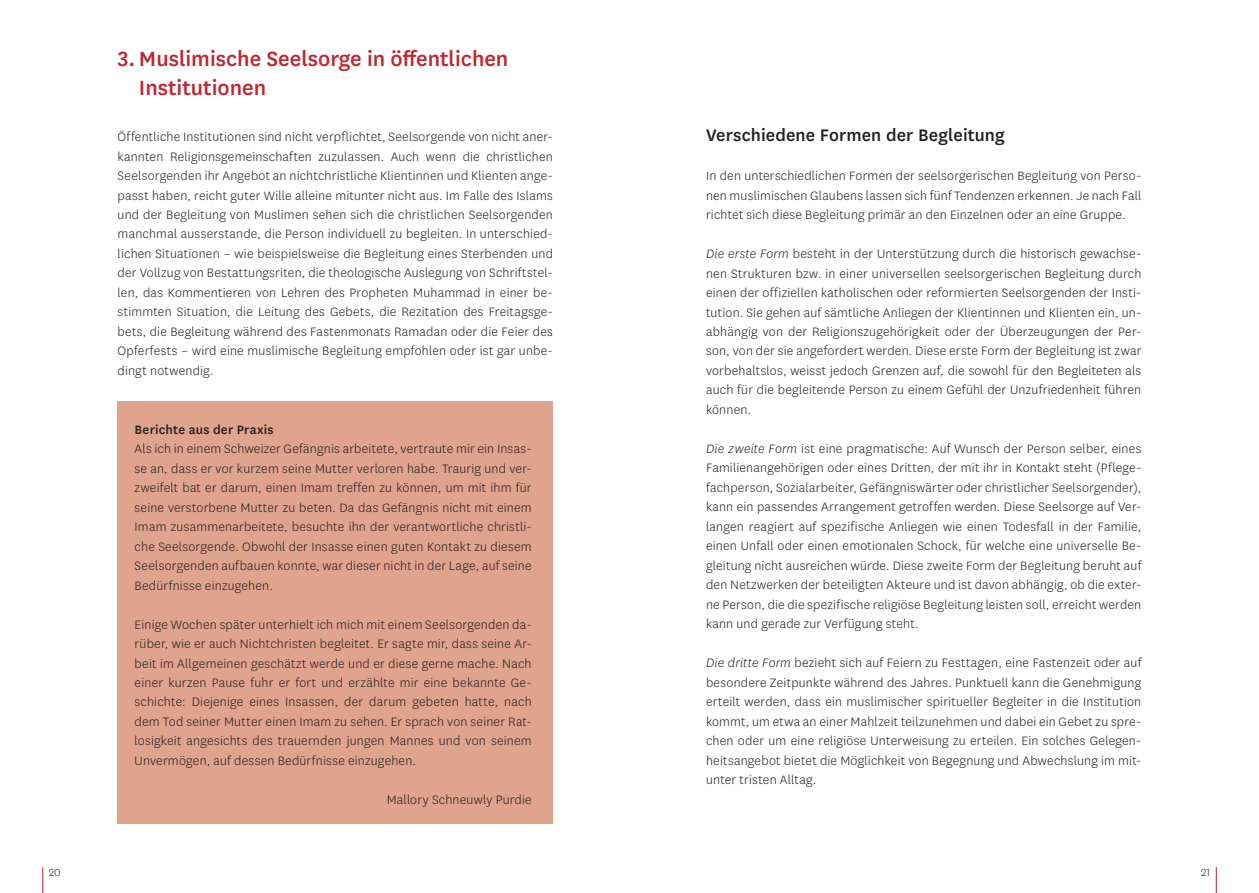
<style>
.page{position:relative;width:1259px;height:893px;background:#fff}
.page>*{position:absolute;margin:0;border:0;box-sizing:border-box;transform-origin:0 0}
.t1{font:500 24px/28.8px "National Uni Fr";color:#c0262d}
.t2{font:500 19.5px "National Uni Fr";letter-spacing:.005em;color:#231f20}
.t3{font:300 14.25px/19.5px "National Uni Fr";letter-spacing:.015em;color:#231f20;text-align:justify}
.t4{font:500 14.25px "National Uni Fr";letter-spacing:.015em;color:#231f20}
.t5{font:300 12px "National Uni Fr";color:#231f20}
.s1{font-style:italic}
</style>
<div class="page">
<svg style="left:43px;top:867px;width:1px;height:26px"></svg>
<svg style="left:1216px;top:867px;width:1px;height:26px"></svg>
<div style="left:118px;top:401px;width:435px;height:423px;background:#e0a38e"></div>
<h1 class="t1" style="left:139px;top:43px;width:371px;text-indent:-21px">3.Muslimische Seelsorge in öffentlichen<br>Institutionen</h1>
<p class="t3" style="left:118px;top:126px;width:437px">Öffentliche Institutionen sind nicht verpflichtet, Seelsorgende von nicht aner&shy;kannten Religionsgemeinschaften zuzulassen. Auch wenn die christlichen Seelsorgenden ihr Angebot an nichtchristliche Klientinnen und Klienten ange&shy;passt haben, reicht guter Wille alleine mitunter nicht aus. Im Falle des Islams und der Begleitung von Muslimen sehen sich die christlichen Seelsorgenden manchmal ausserstande, die Person individuell zu begleiten. In unterschied&shy;lichen Situationen – wie beispielsweise die Begleitung eines Sterbenden und der Vollzug von Bestattungsriten, die theologische Auslegung von Schriftstel&shy;len, das Kommentieren von Lehren des Propheten Muhammad in einer be&shy;stimmten Situation, die Leitung des Gebets, die Rezitation des Freitagsge&shy;bets, die Begleitung während des Fastenmonats Ramadan oder die Feier des Opferfests – wird eine muslimische Begleitung empfohlen oder ist gar unbe&shy;dingt notwendig.</p>
<p class="t4" style="left:135px;top:419px;width:141px">Berichte aus der Praxis</p>
<p class="t3" style="left:135px;top:438px;width:398px">Als ich in einem Schweizer Gefängnis arbeitete, vertraute mir ein Insas&shy;se an, dass er vor kurzem seine Mutter verloren habe. Traurig und ver&shy;zweifelt bat er darum, einen Imam treffen zu können, um mit ihm für seine verstorbene Mutter zu beten. Da das Gefängnis nicht mit einem Imam zusammenarbeitete, besuchte ihn der verantwortliche christli&shy;che Seelsorgende. Obwohl der Insasse einen guten Kontakt zu diesem Seelsorgenden aufbauen konnte, war dieser nicht in der Lage, auf seine Bedürfnisse einzugehen.</p>
<p class="t3" style="left:135px;top:614px;width:398px">Einige Wochen später unterhielt ich mich mit einem Seelsorgenden da&shy;rüber, wie er auch Nichtchristen begleitet. Er sagte mir, dass seine Ar&shy;beit im Allgemeinen geschätzt werde und er diese gerne mache. Nach einer kurzen Pause fuhr er fort und erzählte mir eine bekannte Ge&shy;schichte: Diejenige eines Insassen, der darum gebeten hatte, nach dem Tod seiner Mutter einen Imam zu sehen. Er sprach von seiner Rat&shy;losigkeit angesichts des trauernden jungen Mannes und von seinem Unvermögen, auf dessen Bedürfnisse einzugehen.</p>
<p class="t3" style="left:387px;top:789px;width:146px">Mallory Schneuwly Purdie</p>
<h2 class="t2" style="left:706px;top:122px;width:300px">Verschiedene Formen der Begleitung</h2>
<p class="t3" style="left:706px;top:165px;width:437px">In den unterschiedlichen Formen der seelsorgerischen Begleitung von Perso&shy;nen muslimischen Glaubens lassen sich fünf Tendenzen erkennen. Je nach Fall richtet sich diese Begleitung primär an den Einzelnen oder an eine Gruppe.</p>
<p class="t3" style="left:706px;top:243px;width:437px"><span class="s1">Die erste Form</span> besteht in der Unterstützung durch die historisch gewachse&shy;nen Strukturen bzw. in einer universellen seelsorgerischen Begleitung durch einen der offiziellen katholischen oder reformierten Seelsorgenden der Insti&shy;tution. Sie gehen auf sämtliche Anliegen der Klientinnen und Klienten ein, un&shy;abhängig von der Religionszugehörigkeit oder der Überzeugungen der Per&shy;son, von der sie angefordert werden. Diese erste Form der Begleitung ist zwar vorbehaltslos, weisst jedoch Grenzen auf, die sowohl für den Begleiteten als auch für die begleitende Person zu einem Gefühl der Unzufriedenheit führen können.</p>
<p class="t3" style="left:706px;top:438px;width:437px"><span class="s1">Die zweite Form</span> ist eine pragmatische: Auf Wunsch der Person selber, eines Familienangehörigen oder eines Dritten, der mit ihr in Kontakt steht (Pflege&shy;fachperson, Sozialarbeiter, Gefängniswärter oder christlicher Seelsorgender), kann ein passendes Arrangement getroffen werden. Diese Seelsorge auf Ver&shy;langen reagiert auf spezifische Anliegen wie einen Todesfall in der Familie, einen Unfall oder einen emotionalen Schock, für welche eine universelle Be&shy;gleitung nicht ausreichen würde. Diese zweite Form der Begleitung beruht auf den Netzwerken der beteiligten Akteure und ist davon abhängig, ob die exter&shy;ne Person, die die spezifische religiöse Begleitung leisten soll, erreicht werden kann und gerade zur Verfügung steht.</p>
<p class="t3" style="left:706px;top:653px;width:437px"><span class="s1">Die dritte Form</span> bezieht sich auf Feiern zu Festtagen, eine Fastenzeit oder auf besondere Zeitpunkte während des Jahres. Punktuell kann die Genehmigung erteilt werden, dass ein muslimischer spiritueller Begleiter in die Institution kommt, um etwa an einer Mahlzeit teilzunehmen und dabei ein Gebet zu spre&shy;chen oder um eine religiöse Unterweisung zu erteilen. Ein solches Gelegen&shy;heitsangebot bietet die Möglichkeit von Begegnung und Abwechslung im mit&shy;unter tristen Alltag.</p>
<p class="t5" style="left:49px;top:865px;width:13px">20</p>
<p class="t5" style="left:1201px;top:865px;width:10px">21</p>
</div>
